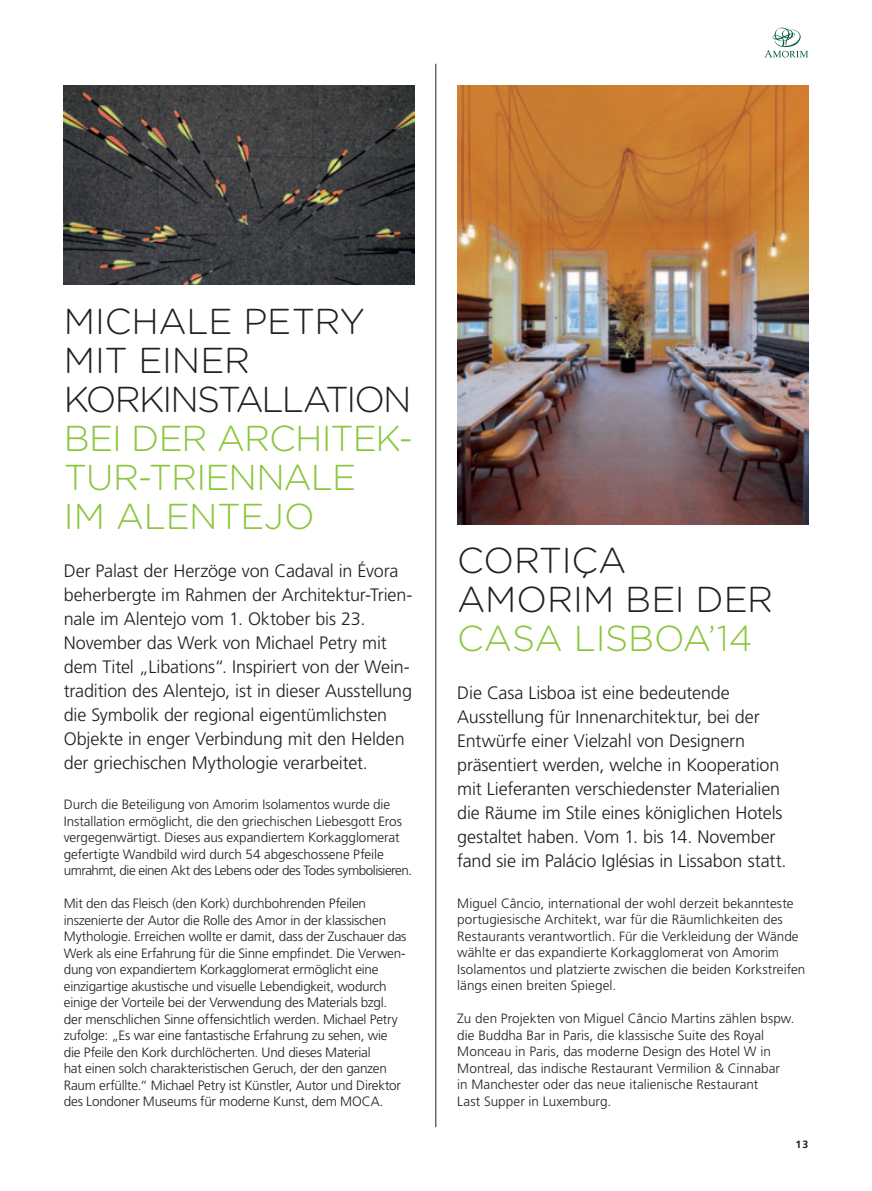
<style>
.page{position:relative;width:872px;height:1191px;background:#fff}
.page>*{position:absolute;margin:0;border:0;box-sizing:border-box;transform-origin:0 0}
.t1{font:300 36px/39px "Gotham Rounded";letter-spacing:-.015em;color:#231f20}
.t2{font:300 36px/39px "Gotham Rounded";letter-spacing:-.015em;color:#8bc63e}
.t3{font:300 18px/24px "Frutiger LT Std";letter-spacing:-.01em;color:#231f20}
.t4{font:300 13.5px/16.5px "Frutiger LT Std";letter-spacing:-.01em;color:#231f20}
.t5{font:700 10.5px "Frutiger LT Std";color:#231f20}
</style>
<div class="page">
<svg style="left:765px;top:28px;width:43px;height:29px"></svg>
<hr style="left:435px;top:64px;width:1px;height:1063px;background:#231f20">
<img style="left:64px;top:85px;width:351px;height:200px">
<img style="left:457px;top:85px;width:351px;height:439px">
<h1 class="t1" style="left:64px;top:300px;width:349px">MICHALE PETRY<br>MIT EINER<br>KOR KINSTALLATIO N</h1>
<h1 class="t2" style="left:64px;top:417px;width:92px">BEI DER</h1>
<h1 class="t2" style="left:64px;top:417px;width:351px;text-indent:153px">ARCHITEK-<br>TUR-TR IENNALE<br>IM ALENTEJO</h1>
<p class="t3" style="left:64px;top:559px;width:350px">Der Palast der Herzöge von Cadaval in Évora beherbergte im Rahmen der Architektur-Trien&shy;nale im Alentejo vom 1. Oktober bis 23.<br>November das Werk von Michael Petry mit dem Titel „Libations“. Inspiriert von der Wein&shy;tradition des Alentejo, ist in dieser Ausstellung die Symbolik der regional eigentümlichsten Objekte in enger Verbindung mit den Helden der griechischen Mythologie verarbeitet.</p>
<p class="t4" style="left:64px;top:796px;width:350px">Durch die Beteiligung von Amorim Isolamentos wurde die Installation ermöglicht, die den griechischen Liebesgott Eros vergegenwärtigt. Dieses aus expandiertem Korkagglomerat gefertigte Wandbild wird durch 54 abgeschossene Pfeile umrahmt, die einen Akt des Lebens oder des Todes symbolisieren.</p>
<p class="t4" style="left:64px;top:895px;width:344px">Mit den das Fleisch (den Kork) durchbohrenden Pfeilen inszenierte der Autor die Rolle des Amor in der klassischen Mythologie. Erreichen wollte er damit, dass der Zuschauer das Werk als eine Erfahrung für die Sinne empfindet. Die Verwen&shy;dung von expandiertem Korkagglomerat ermöglicht eine einzigartige akustische und visuelle Lebendigkeit, wodurch einige der Vorteile bei der Verwendung des Materials bzgl. der menschlichen Sinne offensichtlich werden. Michael Petry zufolge: „Es war eine fantastische Erfahrung zu sehen, wie die Pfeile den Kork durchlöcherten. Und dieses Material<br>hat einen solch charakteristischen Geruch, der den ganzen Raum erfüllte.“ Michael Petry ist Künstler, Autor und Direktor des Londoner Museums für moderne Kunst, dem MOCA.</p>
<h1 class="t1" style="left:457px;top:539px;width:263px">CORTIÇA<br>AMORIM BEI DER</h1>
<h1 class="t2" style="left:457px;top:617px;width:297px">CASA LISBOA’14</h1>
<p class="t3" style="left:457px;top:681px;width:331px">Die Casa Lisboa ist eine bedeutende Ausstellung für Innenarchitektur, bei der Entwürfe einer Vielzahl von Designern präsentiert werden, welche in Kooperation mit Lieferanten verschiedenster Materialien die Räume im Stile eines königlichen Hotels gestaltet haben. Vom 1. bis 14. November fand sie im Palácio Iglésias in Lissabon statt.</p>
<p class="t4" style="left:457px;top:895px;width:349px">Miguel Câncio, international der wohl derzeit bekannteste portugiesische Architekt, war für die Räumlichkeiten des Restaurants verantwortlich. Für die Verkleidung der Wände wählte er das expandierte Korkagglomerat von Amorim Isolamentos und platzierte zwischen die beiden Korkstreifen längs einen breiten Spiegel.</p>
<p class="t4" style="left:457px;top:1010px;width:339px">Zu den Projekten von Miguel Câncio Martins zählen bspw. die Buddha Bar in Paris, die klassische Suite des Royal Monceau in Paris, das moderne Design des Hotel W in Montreal, das indische Restaurant Vermilion &amp; Cinnabar<br>in Manchester oder das neue italienische Restaurant<br>Last Supper in Luxemburg.</p>
<p class="t5" style="left:795px;top:1138px;width:14px">13</p>
</div>
